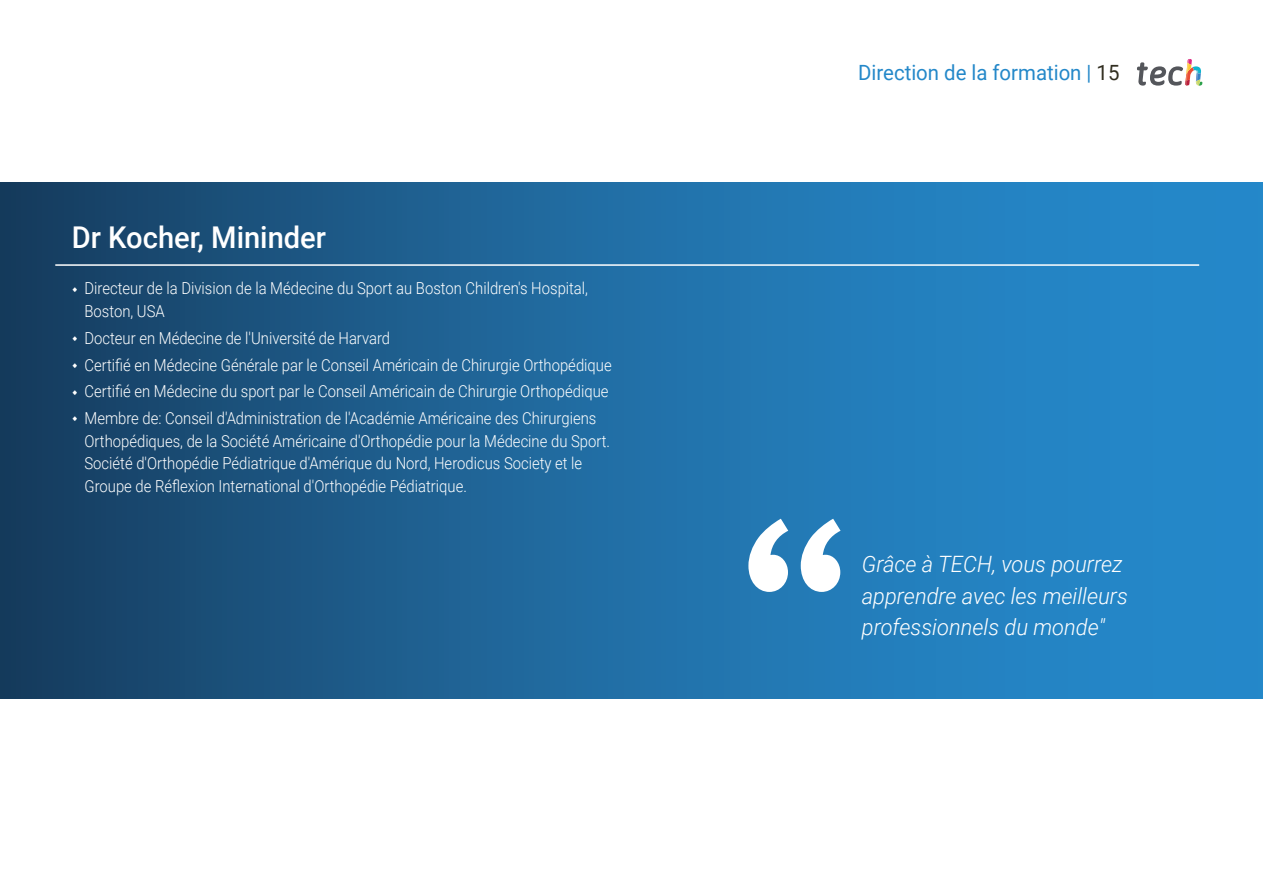
<style>
.page{position:relative;width:1263px;height:893px;background:#fff}
.page>*{position:absolute;margin:0;border:0;box-sizing:border-box;transform-origin:0 0}
.t1{font:500 30px "Roboto";color:#fff}
.t2{font:italic 300 22.5px/31.5px "Roboto";color:#fff}
.t3{font:21px "Roboto";color:#2488c9}
.t4{font:300 16.5px/22.5px "Roboto";color:#fff;scale:.9 1}
.s1{color:#312e20}
</style>
<div class="page">
<div style="left:0;top:182px;width:1263px;height:516px;background:linear-gradient(to right,#184267,#2793d9)"></div>
<svg style="left:748px;top:519px;width:92px;height:73px"></svg>
<hr style="left:55px;top:264px;width:1144px;height:2px;background:#fff">
<svg style="left:1137px;top:59px;width:65px;height:27px"></svg>
<svg style="left:73px;top:287px;width:4px;height:5px"></svg>
<svg style="left:73px;top:336px;width:4px;height:5px"></svg>
<svg style="left:73px;top:363px;width:4px;height:5px"></svg>
<svg style="left:73px;top:390px;width:4px;height:5px"></svg>
<svg style="left:73px;top:416px;width:4px;height:5px"></svg>
<h1 class="t1" style="left:72px;top:216px;width:256px">Dr Kocher, Mininder</h1>
<p class="t4" style="left:85px;top:277px;width:561px">Directeur de la Division de la Médecine du Sport au Boston Children's Hospital,<br>Boston, USA</p>
<p class="t4" style="left:85px;top:324px;width:587px;line-height:26.7px">Docteur en Médecine de l'Université de Harvard<br>Certifié en Médecine Générale par le Conseil Américain de Chirurgie Orthopédique Certifié en Médecine du sport par le Conseil Américain de Chirurgie Orthopédique Membre de: Conseil d'Administration de l'Académie Américaine des Chirurgiens</p>
<p class="t4" style="left:85px;top:429px;width:585px">Orthopédiques, de la Société Américaine d'Orthopédie pour la Médecine du Sport.<br>Société d'Orthopédie Pédiatrique d'Amérique du Nord, Herodicus Society et le<br>Groupe de Réflexion International d'Orthopédie Pédiatrique.</p>
<p class="t3" style="left:858px;top:57px;width:263px">Direction de la formation | <span class="s1">15</span></p>
<h2 class="t2" style="left:862px;top:548px;width:268px">Grâce à TECH, vous pourrez apprendre avec les meilleurs professionnels du monde"</h2>
</div>
